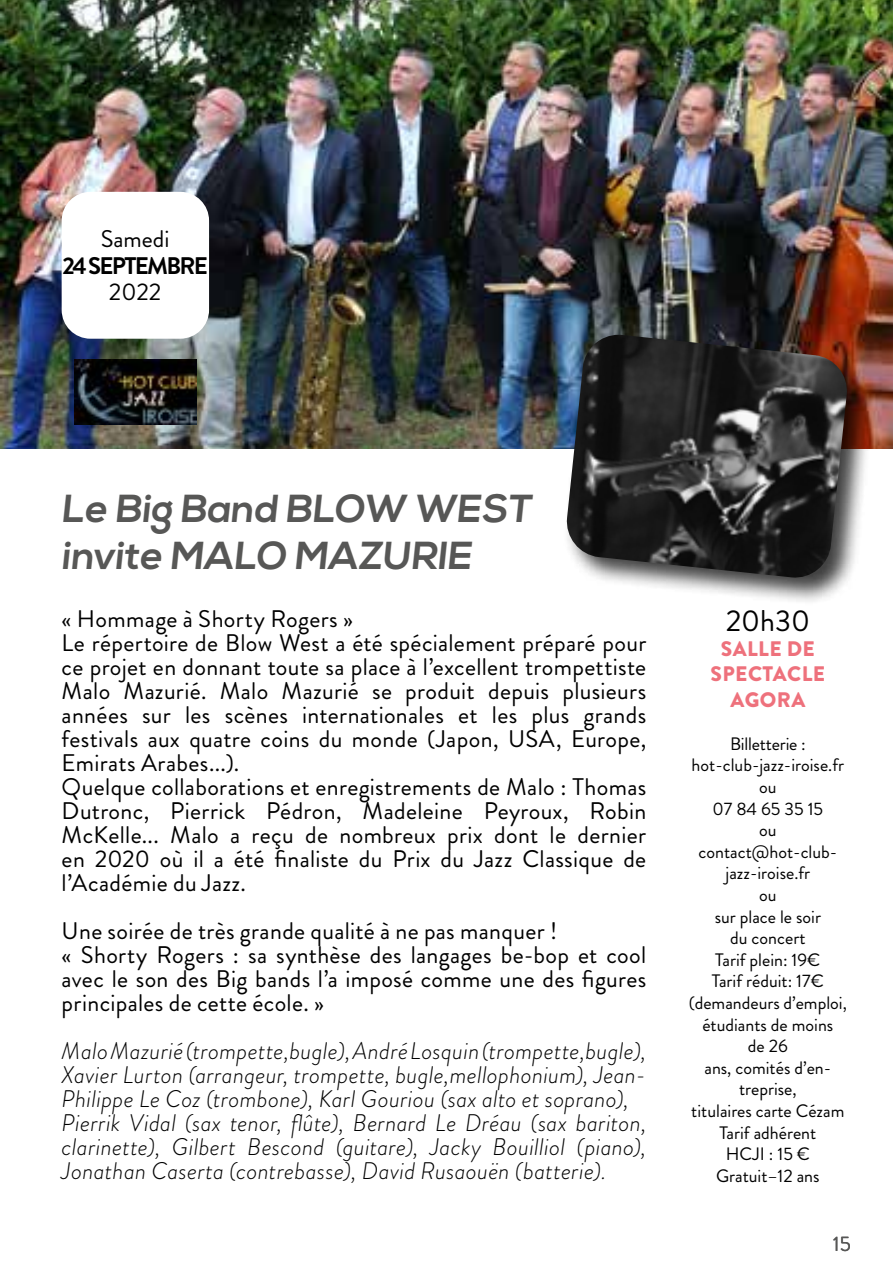
<style>
.page{position:relative;width:893px;height:1276px;background:#fff}
.page>*{position:absolute;margin:0;border:0;box-sizing:border-box;transform-origin:0 0}
.t1{font:700 39px/46.8px "Nexa";color:#575756}
.t2{font:30px "Brandon Grotesque";color:#000}
.t3{font:24px/24px "Brandon Grotesque";letter-spacing:.015em;color:#000}
.t4{font:italic 300 24px/24px "Brandon Grotesque";letter-spacing:.015em;color:#000}
.t5{font:700 24px "Brandon Grotesque";letter-spacing:-.07em;color:#000}
.t6{font:900 21px/25.2px "Brandon Grotesque";letter-spacing:.02em;color:#ee717c;text-align:center}
.t7{font:21px "Brandon Grotesque";color:#575756}
.t8{font:18px/21.6px "Brandon Grotesque";color:#000;text-align:center}
</style>
<div class="page">
<img style="left:0;top:0;width:893px;height:448px">
<div style="left:62px;top:192px;width:147px;height:147px;background:#fff;border-radius:29px"></div>
<img style="left:74px;top:359px;width:123px;height:65px">
<div style="left:563px;top:331px;width:312px;height:274px;background:#000;opacity:.75"></div>
<img style="left:565px;top:335px;width:284px;height:244px">
<p class="t3" style="left:101px;top:227px;width:70px">Samedi</p>
<p class="t5" style="left:62px;top:249px;width:147px">24 SEPTEMBRE</p>
<p class="t3" style="left:109px;top:280px;width:54px">2022</p>
<h1 class="t1" style="left:62px;top:486px;width:476px">Le Big Band BLOW WEST invite MALO MAZURIE</h1>
<p class="t3" style="left:62px;top:607px;width:586px">« Hommage à Shorty Rogers »<br>Le répertoire de Blow West a été spécialement préparé pour ce projet en donnant toute sa place à l’excellent trompettiste Malo Mazurié. Malo Mazurié se produit depuis plusieurs années sur les scènes internationales et les plus grands festivals aux quatre coins du monde (Japon, USA, Europe, Emirats Arabes...).<br>Quelque collaborations et enregistrements de Malo : Thomas Dutronc, Pierrick Pédron, Madeleine Peyroux, Robin McKelle... Malo a reçu de nombreux prix dont le dernier en 2020 où il a été finaliste du Prix du Jazz Classique de l’Académie du Jazz.</p>
<p class="t3" style="left:62px;top:919px;width:586px">Une soirée de très grande qualité à ne pas manquer !<br>« Shorty Rogers : sa synthèse des langages be-bop et cool avec le son des Big bands l’a imposé comme une des figures principales de cette école. »</p>
<p class="t4" style="left:62px;top:1038px;width:586px">Malo Mazurié (trompette,bugle), André Losquin (trompette,bugle), Xavier Lurton (arrangeur, trompette, bugle,mellophonium), Jean-Philippe Le Coz (trombone), Karl Gouriou (sax alto et soprano), Pierrik Vidal (sax tenor, flûte), Bernard Le Dréau (sax bariton, clarinette), Gilbert Bescond (guitare), Jacky Bouilliol (piano), Jonathan Caserta (contrebasse), David Rusaouën (batterie).</p>
<p class="t2" style="left:726px;top:600px;width:86px">20h30</p>
<p class="t6" style="left:711px;top:636px;width:116px">SALLE DE<br>SPECTACLE<br>AGORA</p>
<p class="t8" style="left:689px;top:733px;width:160px">Billetterie : hot-club-jazz-iroise.fr ou<br>07 84 65 35 15<br>ou contact@hot-club&shy;jazz-iroise.fr<br>ou<br>sur place le soir<br>du concert<br>Tarif plein: 19€<br>Tarif réduit: 17€ (demandeurs d’emploi, étudiants de moins<br>de 26<br>ans, comités d’en&shy;treprise,<br>titulaires carte Cézam<br>Tarif adhérent<br>HCJI : 15 €<br>Gratuit–12 ans</p>
<p class="t7" style="left:833px;top:1229px;width:20px">15</p>
</div>
